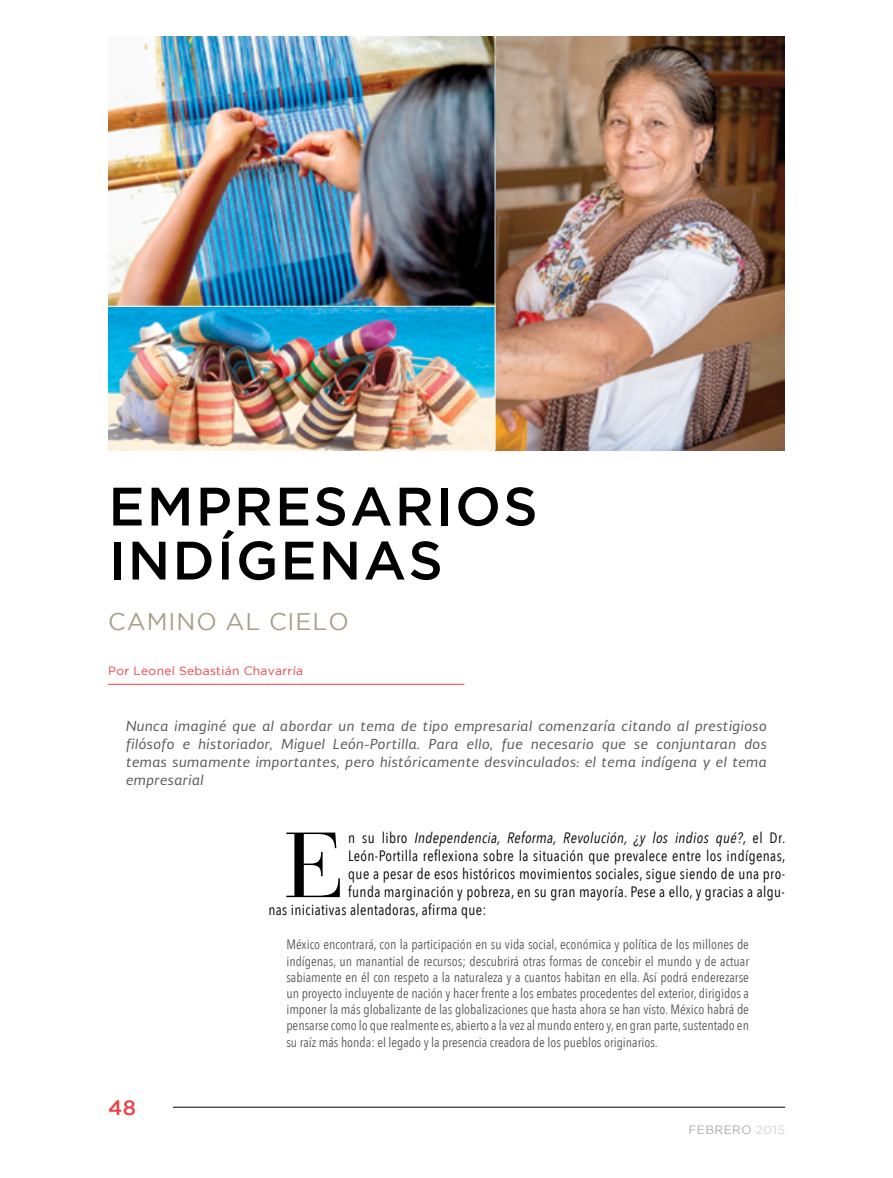
<style>
.page{position:relative;width:893px;height:1178px;background:#fff}
.page>*{position:absolute;margin:0;border:0;box-sizing:border-box;transform-origin:0 0}
.t1{font:91.65px "Bauer Bodoni";color:#000}
.t2{font:500 54px/54px "Gotham";letter-spacing:.04em;color:#000}
.t3{font:24px "Gotham";letter-spacing:.04em;color:#a89f88}
.t4{font:500 21px "Gotham";color:#ef3e42}
.t5{font:15px "Avenir Next Condensed";letter-spacing:.025em;color:#000}
.t6{font:italic 15px "Avenir Next Condensed";letter-spacing:.025em;color:#000}
.t7{font:13.5px/16.2px "Avenir Next Condensed";color:#58595b;text-align:justify}
.t8{font:italic 13.5px/18px "Soberana Sans";letter-spacing:.025em;color:#58595b;text-align:justify}
.t9{font:12px "Gotham";letter-spacing:.025em;color:#ef3e42}
.t10{font:12px "Gotham";letter-spacing:.04em;color:#a7a9ac}
.s1{font-style:normal}
.s2{color:#d1d3d4}
</style>
<div class="page">
<img style="left:108px;top:36px;width:677px;height:414px">
<hr style="left:173px;top:1107px;width:612px;height:1px;background:#000">
<hr style="left:108px;top:684px;width:356px;height:1px;background:#ef3e42">
<hr style="left:108px;top:306px;width:387px;height:1px;background:#fff">
<hr style="left:495px;top:36px;width:1px;height:414px;background:#fff">
<h2 class="t2" style="left:108px;top:478px;width:431px">EMPRESARIOS<br>INDÍGENAS</h2>
<h3 class="t3" style="left:108px;top:608px;width:222px">camino al CI ELO</h3>
<p class="t9" style="left:108px;top:664px;width:197px">Por Leonel Sebastián Chavarría</p>
<p class="t8" style="left:126px;top:716px;width:642px">Nunca imaginé que al abordar un tema de tipo empresarial comenzaría citando al prestigioso filósofo e historiador, Miguel León-Portilla. Para ello, fue necesario que se conjuntaran dos temas sumamente importantes, pero históricamente desvinculados: el tema indígena y el tema empresarial</p>
<h3 class="t4" style="left:108px;top:1095px;width:30px">48</h3>
<h1 class="t1" style="left:285px;top:811px;width:63px">E</h1>
<p class="t6" style="left:348px;top:829px;width:439px"><span class="s1">n su libro</span> Independencia, Reforma, Revolución, ¿y los indios qué?<span class="s1">, el Dr.</span></p>
<p class="t5" style="left:348px;top:843px;width:439px">León-Portilla reflexiona sobre la situación que prevalece entre los indígenas,</p>
<p class="t5" style="left:348px;top:861px;width:438px">que a pesar de esos históricos movimientos sociales, sigue siendo de una pro-</p>
<p class="t5" style="left:348px;top:879px;width:438px">funda marginación y pobreza, en su gran mayoría. Pese a ello, y gracias a algu-</p>
<p class="t5" style="left:268px;top:897px;width:220px">nas iniciativas alentadoras, afirma que:</p>
<p class="t7" style="left:286px;top:936px;width:464px">México encontrará, con la participación en su vida social, económica y política de los millones de indígenas, un manantial de recursos; descubrirá otras formas de concebir el mundo y de actuar sabiamente en él con respeto a la naturaleza y a cuantos habitan en ella. Así podrá enderezarse un proyecto incluyente de nación y hacer frente a los embates procedentes del exterior, dirigidos a imponer la más globalizante de las globalizaciones que hasta ahora se han visto. México habrá de pensarse como lo que realmente es, abierto a la vez al mundo entero y, en gran parte, sustentado en su raíz más honda: el legado y la presencia creadora de los pueblos originarios.</p>
<p class="t10" style="left:689px;top:1123px;width:98px">febrero <span class="s2">2015</span></p>
</div>
